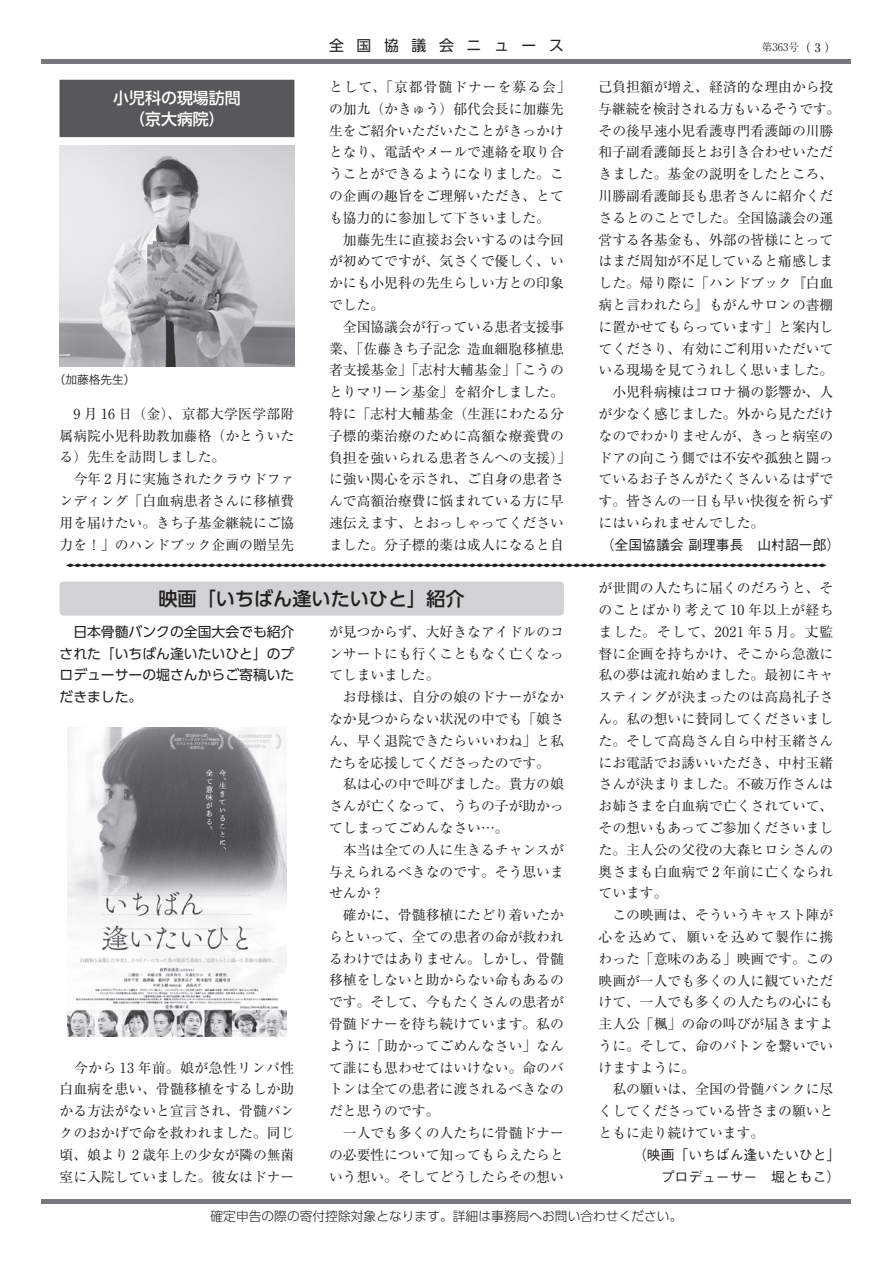
<style>
.page{position:relative;width:893px;height:1263px;background:#fff}
.page>*{position:absolute;margin:0;border:0;box-sizing:border-box;transform-origin:0 0}
.t1{font:500 19.2px "UD Shin Go Pr 6";color:#231f20}
.t2{font:500 15.9px/20.2px "UD Shin Go Pr 6";color:#fff;text-align:center}
.t3{font:14.85px "MO Kei Style A A";color:#231f20}
.t4{font:14.85px "UD Shin Go Pr 6";letter-spacing:.85em;color:#231f20}
.t5{font:13.8px/21.8px "Ryumin Pr 6";color:#231f20}
.t6{font:13.8px/21.8px "UD Shin Go Pr 6";color:#231f20;text-align:justify}
.t7{font:500 13.8px/21.8px "Gothic BBB Pr 6";color:#231f20;text-align:right}
.t8{font:300 12.75px "UD Shin Go Pr 6";color:#231f20}
.t9{font:11.7px "Hira Kaku Pro W3";color:#231f20}
.t10{font:300 10.65px "Ryumin Pr 6";color:#231f20}
.s1{font-weight:500;font-size:11.7px}
</style>
<div class="page">
<hr style="left:42px;top:59px;width:809px;height:4px;background:#76787b">
<hr style="left:42px;top:1200px;width:809px;height:4px;background:#76787b">
<div style="left:60px;top:581px;width:504px;height:34px;background:#d1d2d4;border-radius:4px"></div>
<div style="left:60px;top:80px;width:234px;height:57px;background:#57585a"></div>
<img style="left:60px;top:145px;width:234px;height:222px">
<img style="left:67px;top:727px;width:220px;height:309px">
<p class="t2" style="left:113px;top:88px;width:129px">小児科の現場訪問（京大病院）</p>
<p class="t9" style="left:54px;top:369px;width:83px">（加藤格先生）</p>
<p class="t5" style="left:60px;top:402px;width:236px">　9 月 16 日（金）、京都大学医学部附属病院小児科助教加藤格（かとういたる）先生を訪問しました。<br>　今年 2 月に実施されたクラウドファンディング「白血病患者さんに移植費用を届けたい。きち子基金継続にご協力を！」のハンドブック企画の贈呈先</p>
<p class="t4" style="left:329px;top:33px;width:236px">全国協議会ニュース</p>
<p class="t10" style="left:762px;top:39px;width:76px">第363号<span class="s1">（ 3 ）</span></p>
<p class="t5" style="left:329px;top:75px;width:243px">として、「京都骨髄ドナーを募る会」の加九（かきゅう）郁代会長に加藤先生をご紹介いただいたことがきっかけとなり、電話やメールで連絡を取り合うことができるようになりました。この企画の趣旨をご理解いただき、とても協力的に参加して下さいました。<br>　加藤先生に直接お会いするのは今回が初めてですが、気さくで優しく、いかにも小児科の先生らしい方との印象でした。<br>　全国協議会が行っている患者支援事業、「佐藤きち子記念 造血細胞移植患者支援基金」「志村大輔基金」「こうのとりマリーン基金」を紹介しました。特に「志村大輔基金（生涯にわたる分子標的薬治療のために高額な療養費の負担を強いられる患者さんへの支援）」に強い関心を示され、ご自身の患者さんで高額治療費に悩まれている方に早速伝えます、とおっしゃってくださいました。分子標的薬は成人になると自</p>
<p class="t5" style="left:598px;top:75px;width:243px">己負担額が増え、経済的な理由から投与継続を検討される方もいるそうです。その後早速小児看護専門看護師の川勝和子副看護師長とお引き合わせいただきました。基金の説明をしたところ、川勝副看護師長も患者さんに紹介くださるとのことでした。全国協議会の運営する各基金も、外部の皆様にとってはまだ周知が不足していると痛感しました。帰り際に「ハンドブック『白血病と言われたら』もがんサロンの書棚に置かせてもらっています」と案内してくださり、有効にご利用いただいている現場を見てうれしく思いました。　小児科病棟はコロナ禍の影響か、人が少なく感じました。外から見ただけなのでわかりませんが、きっと病室のドアの向こう側では不安や孤独と闘っているお子さんがたくさんいるはずです。皆さんの一日も早い快復を祈らずにはいられませんでした。</p>
<p class="t7" style="left:601px;top:533px;width:241px">（全国協議会 副理事長　山村詔一郎）</p>
<p class="t3" style="left:67px;top:554px;width:760px">•••••••••••••••••••••••••••••••••••••••••••••••••••</p>
<h1 class="t1" style="left:158px;top:583px;width:308px">映画「いちばん逢いたいひと」紹介</h1>
<p class="t6" style="left:60px;top:620px;width:236px">　日本骨髄バンクの全国大会でも紹介された「いちばん逢いたいひと」のプロデューサーの堀さんからご寄稿いただきました。</p>
<p class="t5" style="left:60px;top:1056px;width:236px;text-align:justify">　今から 13 年前。娘が急性リンパ性白血病を患い、骨髄移植をするしか助かる方法がないと宣言され、骨髄バンクのおかげで命を救われました。同じ頃、娘より 2 歳年上の少女が隣の無菌室に入院していました。彼女はドナー</p>
<p class="t5" style="left:329px;top:620px;width:236px">が見つからず、大好きなアイドルのコンサートにも行くこともなく亡くなってしまいました。<br>　お母様は、自分の娘のドナーがなかなか見つからない状況の中でも「娘さん、早く退院できたらいいわね」と私たちを応援してくださったのです。　　私は心の中で叫びました。貴方の娘さんが亡くなって、うちの子が助かってしまってごめんなさい…。<br>　本当は全ての人に生きるチャンスが与えられるべきなのです。そう思いませんか？<br>　確かに、骨髄移植にたどり着いたからといって、全ての患者の命が救われるわけではありません。しかし、骨髄移植をしないと助からない命もあるのです。そして、今もたくさんの患者が骨髄ドナーを待ち続けています。私のように「助かってごめんなさい」なんて誰にも思わせてはいけない。命のバトンは全ての患者に渡されるべきなのだと思うのです。<br>　一人でも多くの人たちに骨髄ドナーの必要性について知ってもらえたらという想い。そしてどうしたらその想い</p>
<p class="t5" style="left:598px;top:576px;width:236px">が世間の人たちに届くのだろうと、そのことばかり考えて 10 年以上が経ちました。そして、2021 年 5 月。丈監督に企画を持ちかけ、そこから急激に私の夢は流れ始めました。最初にキャスティングが決まったのは高島礼子さん。私の想いに賛同してくださいました。そして高島さん自ら中村玉緒さんにお電話でお誘いいただき、中村玉緒さんが決まりました。不破万作さんはお姉さまを白血病で亡くされていて、その想いもあってご参加くださいました。主人公の父役の大森ヒロシさんの奥さまも白血病で 2 年前に亡くなられています。<br>　この映画は、そういうキャスト陣が心を込めて、願いを込めて製作に携わった「意味のある」映画です。この映画が一人でも多くの人に観ていただけて、一人でも多くの人たちの心にも主人公「楓」の命の叫びが届きますように。そして、命のバトンを繋いでいけますように。<br>　私の願いは、全国の骨髄バンクに尽くしてくださっている皆さまの願いとともに走り続けています。</p>
<p class="t7" style="left:633px;top:1143px;width:209px">（映画「いちばん逢いたいひと」プロデューサー　堀ともこ）</p>
<p class="t8" style="left:210px;top:1206px;width:473px">確定申告の際の寄付控除対象となります。詳細は事務局へお問い合わせください。</p>
</div>
